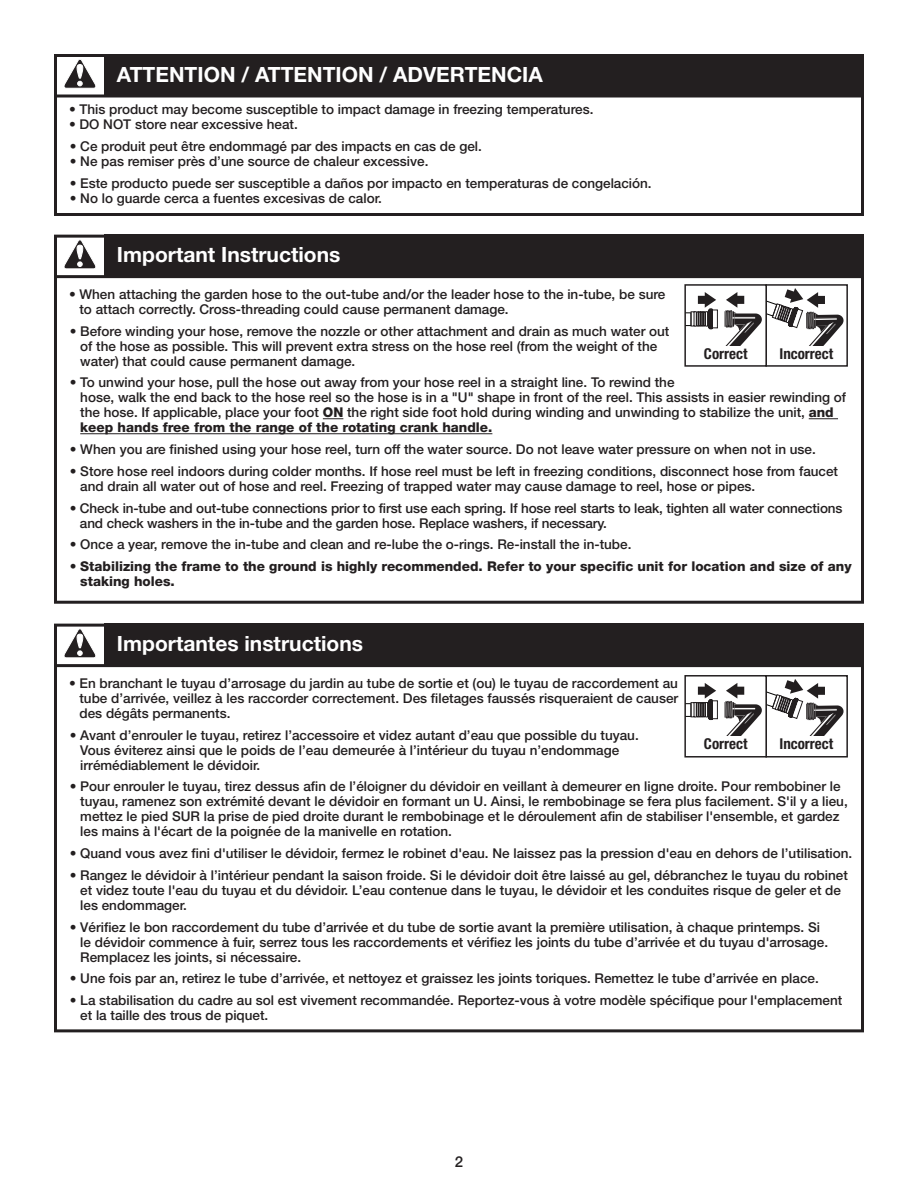
<style>
.page{position:relative;width:918px;height:1188px;background:#fff}
.page>*{position:absolute;margin:0;border:0;box-sizing:border-box;transform-origin:0 0}
.t1{font:700 21px "Helvetica Neue";color:#fff}
.t2{font:700 condensed 15px "Helvetica Neue";color:#231f20}
.t3{font:500 15px "Helvetica Neue";color:#231f20}
.import__instr__bulle{font:500 13.5px/15px "Helvetica Neue";color:#231f20}
.caution_bullets{font:500 13.5px "Helvetica Neue";color:#231f20}
.import__instr__bulle-2{font:800 13.5px/15px "Helvetica Neue";color:#231f20}
.s1{font-weight:800}
.s2{font-weight:500}
</style>
<div class="page">
<div style="left:104px;top:54px;width:760px;height:42px;background:#231f20"></div>
<div style="left:104px;top:235px;width:760px;height:42px;background:#231f20"></div>
<div style="left:104px;top:624px;width:760px;height:42px;background:#231f20"></div>
<div style="left:54px;top:54px;width:810px;height:162px;border:3px solid #231f20"></div>
<svg style="left:323px;top:418px;width:20px;height:1px"></svg>
<svg style="left:809px;top:418px;width:29px;height:1px"></svg>
<hr style="left:80px;top:433px;width:412px;height:1px;background:#231f20">
<div style="left:54px;top:235px;width:810px;height:369px;border:3px solid #231f20"></div>
<div style="left:54px;top:624px;width:810px;height:408px;border:3px solid #231f20"></div>
<svg style="left:56px;top:94px;width:808px;height:4px;fill:#231f20"></svg>
<hr style="left:56px;top:275px;width:808px;height:3px;background:#231f20">
<hr style="left:56px;top:664px;width:808px;height:3px;background:#231f20">
<svg style="left:64px;top:59px;width:32px;height:30px"></svg>
<svg style="left:64px;top:240px;width:32px;height:29px"></svg>
<svg style="left:64px;top:629px;width:32px;height:29px"></svg>
<div style="left:765px;top:284px;width:83px;height:83px;border:2px solid #231f20"></div>
<svg style="left:687px;top:292px;width:31px;height:38px"></svg>
<svg style="left:725px;top:288px;width:121px;height:67px"></svg>
<div style="left:684px;top:284px;width:83px;height:83px;border:2px solid #231f20"></div>
<div style="left:703px;top:346px;width:57px;height:16px;background:#fff"></div>
<div style="left:783px;top:346px;width:57px;height:16px;background:#fff"></div>
<div style="left:765px;top:675px;width:83px;height:83px;border:2px solid #231f20"></div>
<svg style="left:687px;top:683px;width:31px;height:37px"></svg>
<svg style="left:725px;top:679px;width:121px;height:67px"></svg>
<div style="left:684px;top:675px;width:83px;height:83px;border:2px solid #231f20"></div>
<div style="left:703px;top:736px;width:57px;height:17px;background:#fff"></div>
<div style="left:783px;top:736px;width:57px;height:17px;background:#fff"></div>
<p class="t1" style="left:117px;top:61px;width:427px">ATTENTION / ATTENTION / ADVERTENCIA</p>
<p class="import__instr__bulle" style="left:69px;top:102px;width:526px">• This product may become susceptible to impact damage in freezing temperatures.</p>
<p class="import__instr__bulle" style="left:69px;top:117px;width:230px">• DO NOT store near excessive heat.</p>
<p class="caution_bullets" style="left:70px;top:138px;width:414px">• Ce produit peut être endommagé par des impacts en cas de gel.</p>
<p class="caution_bullets" style="left:70px;top:153px;width:360px">• Ne pas remiser près d’une source de chaleur excessive.</p>
<p class="caution_bullets" style="left:70px;top:175px;width:583px">• Este producto puede ser susceptible a daños por impacto en temperaturas de congelación.</p>
<p class="caution_bullets" style="left:70px;top:190px;width:314px">• No lo guarde cerca a fuentes excesivas de calor.</p>
<p class="t1" style="left:117px;top:242px;width:225px">Important Instructions</p>
<p class="import__instr__bulle" style="left:80px;top:286px;width:587px;text-indent:-11px">• When attaching the garden hose to the out-tube and/or the leader hose to the in-tube, be sure to attach correctly. Cross-threading could cause permanent damage.</p>
<p class="import__instr__bulle" style="left:80px;top:323px;width:591px;text-indent:-11px">• Before winding your hose, remove the nozzle or other attachment and drain as much water out of the hose as possible. This will prevent extra stress on the hose reel (from the weight of the water) that could cause permanent damage.</p>
<p class="import__instr__bulle" style="left:80px;top:375px;width:767px;text-indent:-11px">• To unwind your hose, pull the hose out away from your hose reel in a straight line. To rewind the<br>hose, walk the end back to the hose reel so the hose is in a "U" shape in front of the reel. This assists in easier rewinding of the hose. If applicable, place your foot <span class="s1">ON</span> the right side foot hold during winding and unwinding to stabilize the unit, <span class="s1">and keep hands free from the range of the rotating crank handle.</span></p>
<p class="import__instr__bulle" style="left:70px;top:442px;width:748px">• When you are finished using your hose reel, turn off the water source. Do not leave water pressure on when not in use.</p>
<p class="import__instr__bulle" style="left:80px;top:463px;width:759px;text-indent:-11px">• Store hose reel indoors during colder months. If hose reel must be left in freezing conditions, disconnect hose from faucet and drain all water out of hose and reel. Freezing of trapped water may cause damage to reel, hose or pipes.</p>
<p class="import__instr__bulle" style="left:80px;top:500px;width:764px;text-indent:-10px">• Check in-tube and out-tube connections prior to first use each spring. If hose reel starts to leak, tighten all water connections and check washers in the in-tube and the garden hose. Replace washers, if necessary.</p>
<p class="import__instr__bulle" style="left:70px;top:537px;width:563px">• Once a year, remove the in-tube and clean and re-lube the o-rings. Re-install the in-tube.</p>
<p class="import__instr__bulle-2" style="left:80px;top:559px;width:773px;text-indent:-11px"><span class="s2">•</span> Stabilizing the frame to the ground is highly recommended. Refer to your specific unit for location and size of any staking holes.</p>
<p class="t2" style="left:704px;top:344px;width:45px">Correct</p>
<p class="t2" style="left:779px;top:344px;width:55px">Incorrect</p>
<p class="t1" style="left:117px;top:631px;width:248px">Importantes instructions</p>
<p class="import__instr__bulle" style="left:80px;top:675px;width:600px;text-align:justify;text-indent:-11px">• En branchant le tuyau d’arrosage du jardin au tube de sortie et (ou) le tuyau de raccordement au tube d’arrivée, veillez à les raccorder correctement. Des filetages faussés risqueraient de causer des dégâts permanents.</p>
<p class="import__instr__bulle" style="left:80px;top:727px;width:560px;text-indent:-11px">• Avant d’enrouler le tuyau, retirez l’accessoire et videz autant d’eau que possible du tuyau.<br>Vous éviterez ainsi que le poids de l’eau demeurée à l’intérieur du tuyau n’endommage irrémédiablement le dévidoir.</p>
<p class="import__instr__bulle" style="left:80px;top:779px;width:769px;text-indent:-11px">• Pour enrouler le tuyau, tirez dessus afin de l’éloigner du dévidoir en veillant à demeurer en ligne droite. Pour rembobiner le tuyau, ramenez son extrémité devant le dévidoir en formant un U. Ainsi, le rembobinage se fera plus facilement. S'il y a lieu, mettez le pied SUR la prise de pied droite durant le rembobinage et le déroulement afin de stabiliser l'ensemble, et gardez les mains à l'écart de la poignée de la manivelle en rotation.</p>
<p class="import__instr__bulle" style="left:70px;top:846px;width:784px">• Quand vous avez fini d'utiliser le dévidoir, fermez le robinet d'eau. Ne laissez pas la pression d'eau en dehors de l’utilisation.</p>
<p class="import__instr__bulle" style="left:80px;top:867px;width:769px;text-indent:-11px">• Rangez le dévidoir à l’intérieur pendant la saison froide. Si le dévidoir doit être laissé au gel, débranchez le tuyau du robinet et videz toute l'eau du tuyau et du dévidoir. L’eau contenue dans le tuyau, le dévidoir et les conduites risque de geler et de les endommager.</p>
<p class="import__instr__bulle" style="left:80px;top:919px;width:749px;text-indent:-11px">• Vérifiez le bon raccordement du tube d’arrivée et du tube de sortie avant la première utilisation, à chaque printemps. Si le dévidoir commence à fuir, serrez tous les raccordements et vérifiez les joints du tube d’arrivée et du tuyau d'arrosage.<br>Remplacez les joints, si nécessaire.</p>
<p class="import__instr__bulle" style="left:70px;top:971px;width:751px">• Une fois par an, retirez le tube d’arrivée, et nettoyez et graissez les joints toriques. Remettez le tube d’arrivée en place.</p>
<p class="import__instr__bulle" style="left:80px;top:993px;width:764px;text-indent:-11px">• La stabilisation du cadre au sol est vivement recommandée. Reportez-vous à votre modèle spécifique pour l'emplacement et la taille des trous de piquet.</p>
<p class="t2" style="left:704px;top:735px;width:45px">Correct</p>
<p class="t2" style="left:779px;top:735px;width:55px">Incorrect</p>
<p class="t3" style="left:455px;top:1153px;width:10px">2</p>
</div>
